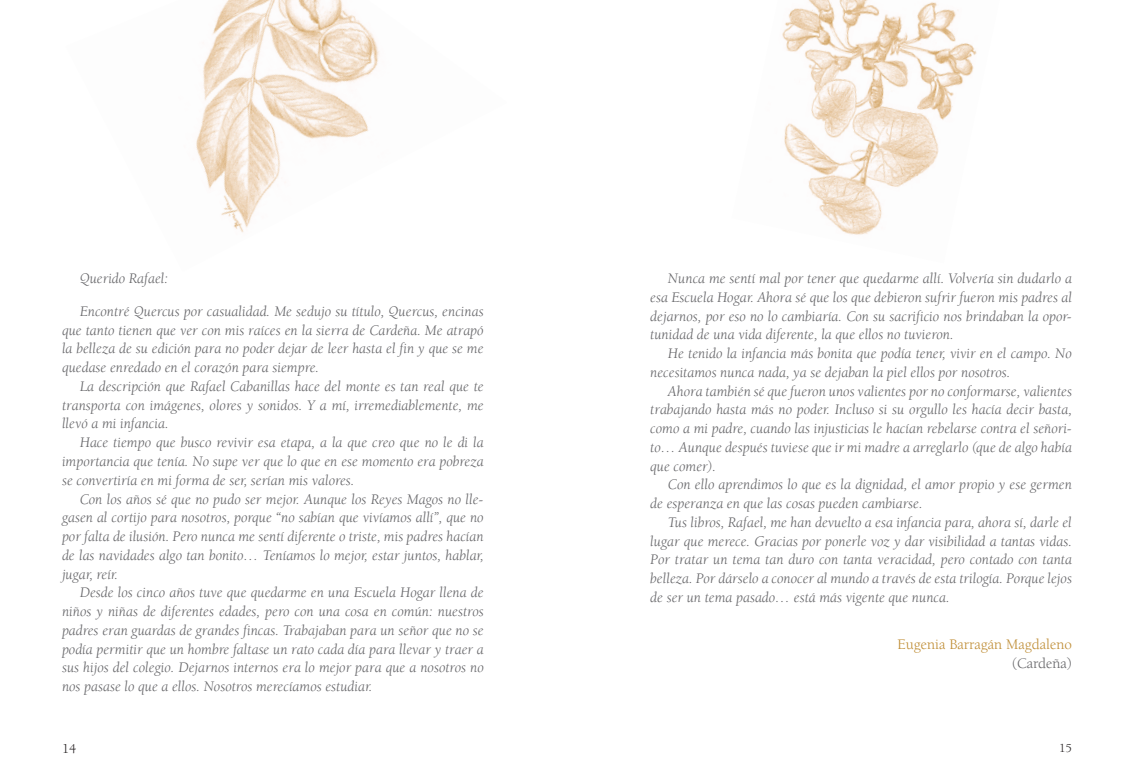
<style>
.page{position:relative;width:1134px;height:780px;background:#fff}
.page>*{position:absolute;margin:0;border:0;box-sizing:border-box;transform-origin:0 0}
.t1{font:italic 15px/18.8px "Berkeley";color:#636366;text-align:justify}
.t2{font:15px "Berkeley";color:#be8b31}
.t3{font:15px "Berkeley";color:#636366}
.t4{font:13.75px "Berkeley";color:#231f20}
.t5{font:12.5px "Berkeley";color:#231f20}
</style>
<div class="page">
<img style="left:782px;top:0;width:195px;height:235px">
<img style="left:196px;top:0;width:184px;height:233px">
<p class="t1" style="left:80px;top:262px;width:405px;line-height:32.9px">Querido Rafael:<br>Encontré Quercus por casualidad. Me sedujo su título, Quercus, encinas</p>
<p class="t1" style="left:62px;top:321px;width:423px">que tanto tienen que ver con mis raíces en la sierra de Cardeña. Me atrapó la belleza de su edición para no poder dejar de leer hasta el fin y que se me quedase enredado en el corazón para siempre.</p>
<p class="t1" style="left:62px;top:377px;width:423px;text-indent:18px">La descripción que Rafael Cabanillas hace del monte es tan real que te transporta con imágenes, olores y sonidos. Y a mí, irremediablemente, me llevó a mi infancia.</p>
<p class="t1" style="left:62px;top:433px;width:423px;text-indent:18px">Hace tiempo que busco revivir esa etapa, a la que creo que no le di la importancia que tenía. No supe ver que lo que en ese momento era pobreza se convertiría en mi forma de ser, serían mis valores.</p>
<p class="t1" style="left:62px;top:490px;width:423px;text-indent:18px">Con los años sé que no pudo ser mejor. Aunque los Reyes Magos no lle&shy;gasen al cortijo para nosotros, porque “no sabían que vivíamos allí”, que no por falta de ilusión. Pero nunca me sentí diferente o triste, mis padres hacían de las navidades algo tan bonito… Teníamos lo mejor, estar juntos, hablar, jugar, reír.</p>
<p class="t1" style="left:62px;top:583px;width:423px;text-indent:18px">Desde los cinco años tuve que quedarme en una Escuela Hogar llena de niños y niñas de diferentes edades, pero con una cosa en común: nuestros padres eran guardas de grandes fincas. Trabajaban para un señor que no se podía permitir que un hombre faltase un rato cada día para llevar y traer a sus hijos del colegio. Dejarnos internos era lo mejor para que a nosotros no nos pasase lo que a ellos. Nosotros merecíamos estudiar.</p>
<p class="t1" style="left:650px;top:269px;width:423px;text-indent:18px">Nunca me sentí mal por tener que quedarme allí. Volvería sin dudarlo a esa Escuela Hogar. Ahora sé que los que debieron sufrir fueron mis padres al dejarnos, por eso no lo cambiaría. Con su sacrificio nos brindaban la opor&shy;tunidad de una vida diferente, la que ellos no tuvieron.</p>
<p class="t1" style="left:650px;top:344px;width:423px;text-indent:18px">He tenido la infancia más bonita que podía tener, vivir en el campo. No necesitamos nunca nada, ya se dejaban la piel ellos por nosotros.</p>
<p class="t1" style="left:650px;top:382px;width:423px;text-indent:18px">Ahora también sé que fueron unos valientes por no conformarse, valientes trabajando hasta más no poder. Incluso si su orgullo les hacía decir basta, como a mi padre, cuando las injusticias le hacían rebelarse contra el señori&shy;to… Aunque después tuviese que ir mi madre a arreglarlo (que de algo había que comer).</p>
<p class="t1" style="left:650px;top:475px;width:423px;text-indent:18px">Con ello aprendimos lo que es la dignidad, el amor propio y ese germen de esperanza en que las cosas pueden cambiarse.</p>
<p class="t1" style="left:650px;top:513px;width:423px;text-indent:18px">Tus libros, Rafael, me han devuelto a esa infancia para, ahora sí, darle el lugar que merece. Gracias por ponerle voz y dar visibilidad a tantas vidas.<br>Por tratar un tema tan duro con tanta veracidad, pero contado con tanta belleza. Por dárselo a conocer al mundo a través de esta trilogía. Porque lejos de ser un tema pasado… está más vigente que nunca.</p>
<p class="t2" style="left:897px;top:636px;width:176px">Eugenia Barragán Magdaleno</p>
<p class="t3" style="left:1012px;top:655px;width:61px">(Cardeña)</p>
<p class="t4" style="left:62px;top:741px;width:16px">14</p>
<p class="t5" style="left:1059px;top:741px;width:14px">15</p>
</div>
